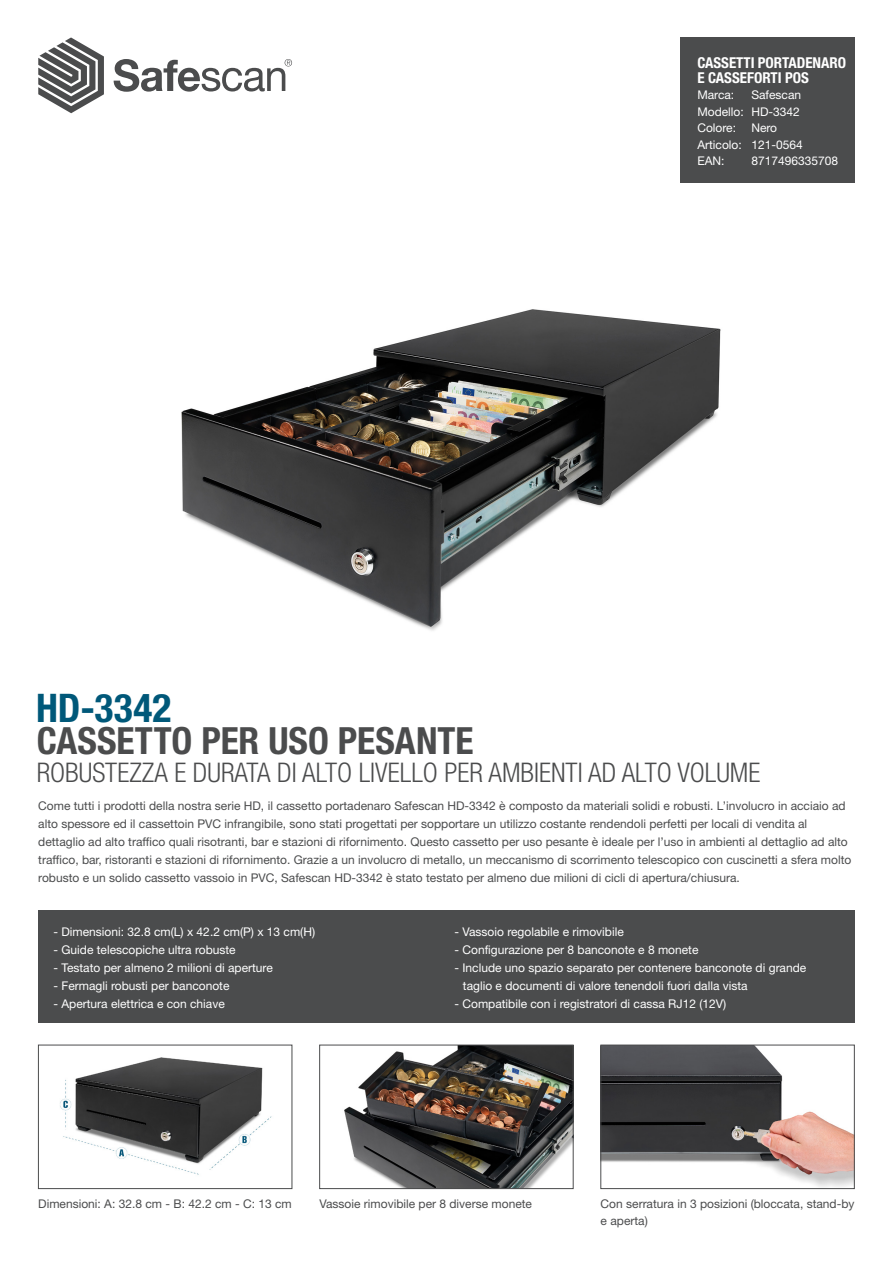
<style>
.page{position:relative;width:893px;height:1263px;background:#fff}
.page>*{position:absolute;margin:0;border:0;box-sizing:border-box;transform-origin:0 0}
.t1{font:700 condensed 39.45px "Helvetica Neue LT Std";letter-spacing:.005em;color:#005879}
.t2{font:700 condensed 37.5px "Helvetica Neue LT Std";color:#4b4c4d}
.t3{font:300 condensed 27px "Helvetica Neue LT Std";color:#4b4c4d}
.t4{font:700 condensed 15px/15px "Helvetica Neue LT Std";color:#fff}
.Platte_tekst{font:12px/18px "Helvetica Neue LT Std";color:#4b4c4d}
.Points{font:12px/18px "Helvetica Neue LT Std";color:#fff}
.Tabel{font:12px "Helvetica Neue LT Std";color:#fff}
</style>
<div class="page">
<div style="left:680px;top:37px;width:175px;height:146px;background:#4b4c4d"></div>
<svg style="left:38px;top:37px;width:66px;height:76px"></svg>
<svg style="left:114px;top:59px;width:178px;height:33px"></svg>
<div style="left:38px;top:910px;width:817px;height:113px;background:#4b4c4d"></div>
<img style="left:181px;top:309px;width:540px;height:322px">
<img style="left:344px;top:1047px;width:227px;height:140px">
<div style="left:319px;top:1045px;width:254px;height:144px;border:1px solid #4b4c4d"></div>
<img style="left:603px;top:1047px;width:249px;height:140px">
<div style="left:601px;top:1045px;width:253px;height:144px;border:1px solid #4b4c4d"></div>
<img style="left:60px;top:1057px;width:212px;height:118px">
<div style="left:38px;top:1045px;width:254px;height:144px;border:1px solid #4b4c4d"></div>
<p class="t4" style="left:697px;top:55px;width:150px">CASSETTI PORTADENARO<br>E CASSEFORTI POS</p>
<p class="Tabel" style="left:697px;top:88px;width:38px">Marca:</p>
<p class="Tabel" style="left:751px;top:88px;width:51px">Safescan</p>
<p class="Tabel" style="left:697px;top:104px;width:104px">Modello: HD-3342</p>
<p class="Tabel" style="left:697px;top:121px;width:40px">Colore:</p>
<p class="Tabel" style="left:751px;top:121px;width:27px">Nero</p>
<p class="Tabel" style="left:697px;top:137px;width:107px">Articolo: 121-0564</p>
<p class="Tabel" style="left:697px;top:154px;width:29px">EAN:</p>
<p class="Tabel" style="left:751px;top:154px;width:88px">8717496335708</p>
<p class="t1" style="left:36px;top:684px;width:137px">HD-3342</p>
<p class="t3" style="left:37px;top:757px;width:725px">ROBUSTEZZA E DURATA DI ALTO LIVELLO PER AMBIENTI AD ALTO VOLUME</p>
<p class="t2" style="left:37px;top:718px;width:438px">CASSETTO PER USO PESANTE</p>
<p class="Platte_tekst" style="left:38px;top:797px;width:814px">Come tutti i prodotti della nostra serie HD, il cassetto portadenaro Safescan HD-3342 è composto da materiali solidi e robusti. L’involucro in acciaio ad alto spessore ed il cassettoin PVC infrangibile, sono stati progettati per sopportare un utilizzo costante rendendoli perfetti per locali di vendita al dettaglio ad alto traffico quali risotranti, bar e stazioni di rifornimento. Questo cassetto per uso pesante è ideale per l’uso in ambienti al dettaglio ad alto traffico, bar, ristoranti e stazioni di rifornimento. Grazie a un involucro di metallo, un meccanismo di scorrimento telescopico con cuscinetti a sfera molto robusto e un solido cassetto vassoio in PVC, Safescan HD-3342 è stato testato per almeno due milioni di cicli di apertura/chiusura.</p>
<p class="Points" style="left:53px;top:923px;width:263px">- Dimensioni: 32.8 cm(L) x 42.2 cm(P) x 13 cm(H)</p>
<p class="Points" style="left:53px;top:941px;width:184px">- Guide telescopiche ultra robuste</p>
<p class="Points" style="left:53px;top:959px;width:221px">- Testato per almeno 2 milioni di aperture</p>
<p class="Points" style="left:53px;top:977px;width:178px">- Fermagli robusti per banconote</p>
<p class="Points" style="left:53px;top:995px;width:173px">- Apertura elettrica e con chiave</p>
<p class="Points" style="left:454px;top:923px;width:171px">- Vassoio regolabile e rimovibile</p>
<p class="Points" style="left:454px;top:941px;width:246px">- Configurazione per 8 banconote e 8 monete</p>
<p class="Points" style="left:463px;top:959px;width:345px;text-indent:-9px">- Include uno spazio separato per contenere banconote di grande taglio e documenti di valore tenendoli fuori dalla vista</p>
<p class="Points" style="left:454px;top:995px;width:273px">- Compatibile con i registratori di cassa RJ12 (12V)</p>
<p class="Platte_tekst" style="left:38px;top:1195px;width:255px">Dimensioni: A: 32.8 cm - B: 42.2 cm - C: 13 cm</p>
<p class="Platte_tekst" style="left:319px;top:1195px;width:214px">Vassoie rimovibile per 8 diverse monete</p>
<p class="Platte_tekst" style="left:601px;top:1196px;width:255px;line-height:16.5px">Con serratura in 3 posizioni (bloccata, stand-by e aperta)</p>
</div>
